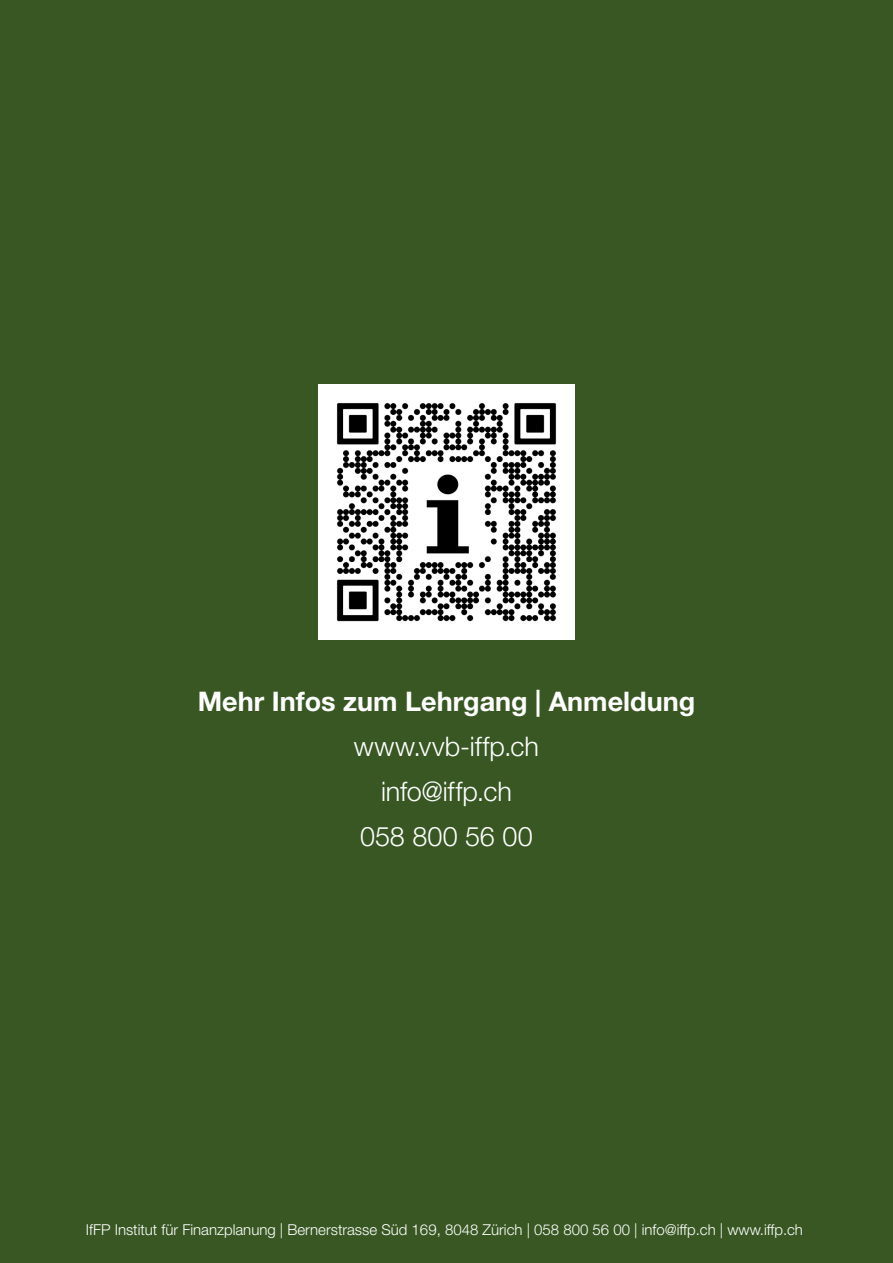
<style>
.page{position:relative;width:893px;height:1263px;background:#385723}
.page>*{position:absolute;margin:0;border:0;box-sizing:border-box;transform-origin:0 0}
.Lead{font:300 27px "Helvetica Neue LT Std";color:#fff}
.Lead-2{font:700 27px "Helvetica Neue LT Pro";color:#fff}
.Copy{font:300 15px "Helvetica Neue LT Pro";color:#fff}
</style>
<div class="page">
<img style="left:319px;top:384px;width:255px;height:255px">
<p class="Lead-2" style="left:198px;top:684px;width:499px">Mehr Infos zum Lehrgang | Anmeldung</p>
<p class="Lead" style="left:354px;top:730px;width:187px">www.vvb-iffp.ch</p>
<p class="Lead" style="left:381px;top:775px;width:132px">info@iffp.ch</p>
<p class="Lead" style="left:360px;top:820px;width:174px">058 800 56 00</p>
<p class="Copy" style="left:86px;top:1220px;width:719px">IfFP Institut für Finanzplanung | Bernerstrasse Süd 169, 8048 Zürich | 058 800 56 00 | info@iffp.ch | www.iffp.ch</p>
</div>
